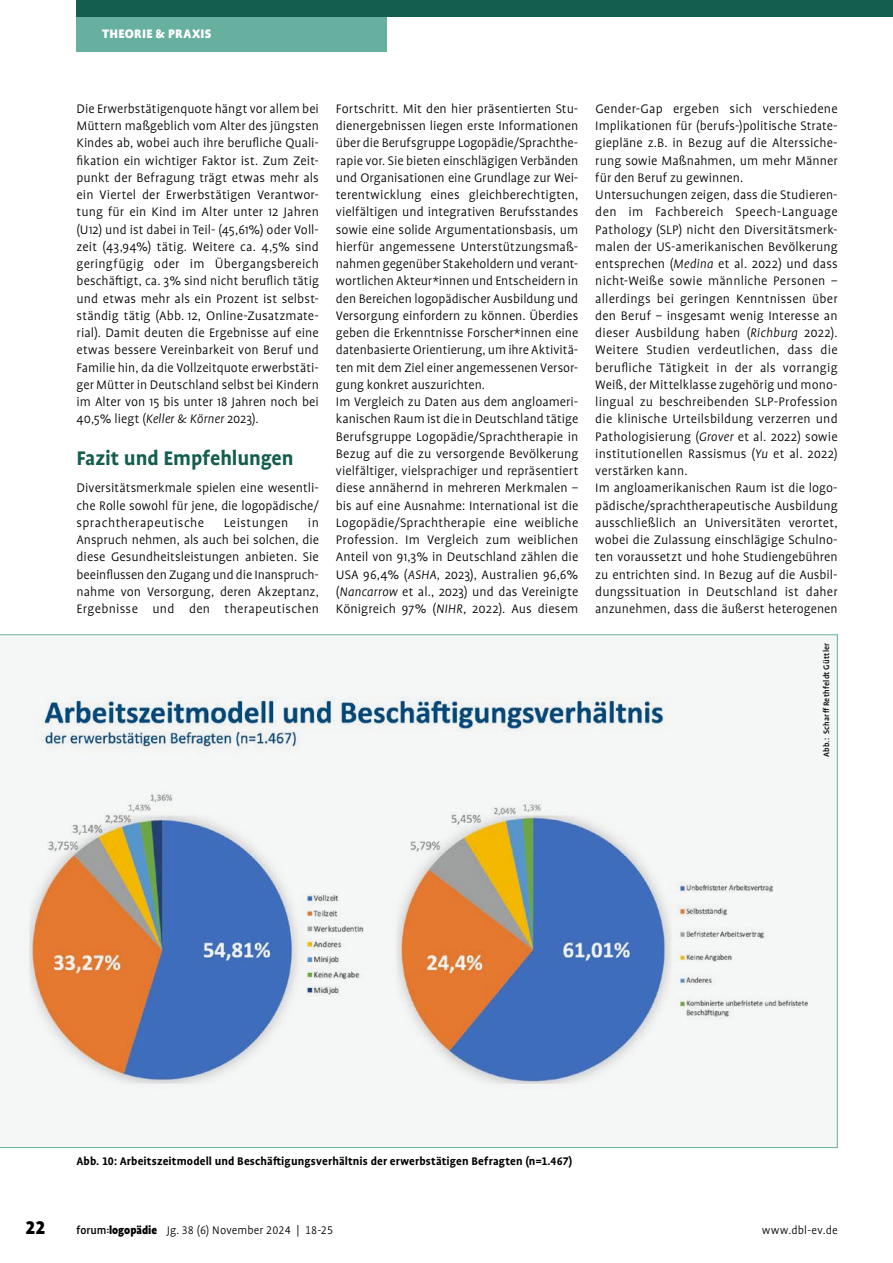
<style>
.page{position:relative;width:893px;height:1263px;background:#fff}
.page>*{position:absolute;margin:0;border:0;box-sizing:border-box;transform-origin:0 0}
.t1{font:700 22.5px "Profile Pro";letter-spacing:-.005em;color:#135e4f}
.t2{font:900 21px "Profile Pro";color:#000}
.t3{font:300 14.1px/17.2px "Profile Pro";letter-spacing:.005em;color:#000;text-align:justify}
.t4{font:900 14.1px "Profile Pro";letter-spacing:.015em;color:#fff}
.t5{font:300 14.1px "Profile Pro";letter-spacing:.03em;color:#000}
.t6{font:700 12.6px "Profile Pro";letter-spacing:.01em;color:#000}
.t7{font:300 12.6px "Profile Pro";letter-spacing:.01em;color:#000}
.t8{font:500 9px "Profile Pro";letter-spacing:.02em;color:#000}
.s1{font-style:italic}
.s2{font-weight:500}
.s3{font-weight:900;font-size:9px}
.s4{font-weight:900}
</style>
<div class="page">
<div style="left:77px;top:17px;width:310px;height:34px;background:#67b0a0"></div>
<div style="left:77px;top:0;width:816px;height:17px;background:#135e4f"></div>
<svg style="left:0;top:634px;width:838px;height:514px"></svg>
<p class="t4" style="left:102px;top:25px;width:111px">THEORIE &amp; PRAXIS</p>
<p class="t3" style="left:77px;top:100px;width:244px">Die Erwerbstätigenquote hängt vor allem bei Müttern maßgeblich vom Alter des jüngsten Kindes ab, wobei auch ihre berufliche Quali&shy;fikation ein wichtiger Faktor ist. Zum Zeit&shy;punkt der Befragung trägt etwas mehr als ein Viertel der Erwerbstätigen Verantwor&shy;tung für ein Kind im Alter unter 12 Jahren (U12) und ist dabei in Teil- (45,61%) oder Voll&shy;zeit (43,94%) tätig. Weitere ca. 4,5% sind geringfügig oder im Übergangsbereich beschäftigt, ca. 3% sind nicht beruflich tätig und etwas mehr als ein Prozent ist selbst&shy;ständig tätig (Abb. 12, Online-Zusatzmate&shy;rial). Damit deuten die Ergebnisse auf eine etwas bessere Vereinbarkeit von Beruf und Familie hin, da die Vollzeitquote erwerbstäti&shy;ger Mütter in Deutschland selbst bei Kindern im Alter von 15 bis unter 18 Jahren noch bei 40,5% liegt (<span class="s1">Keller &amp; Körner</span> 2023).</p>
<h1 class="t1" style="left:77px;top:444px;width:219px">Fazit und Empfehlungen</h1>
<p class="t3" style="left:77px;top:480px;width:244px">Diversitätsmerkmale spielen eine wesentli&shy;che Rolle sowohl für jene, die logopädische/ sprachtherapeutische</p>
<p class="t3" style="left:77px;top:514px;width:244px;text-indent:231px">in Anspruch nehmen, als auch bei solchen, die diese Gesundheitsleistungen anbieten. Sie beeinflussen den Zugang und die Inanspruch&shy;nahme von Versorgung, deren Akzeptanz, Ergebnisse und den therapeutischen</p>
<p class="t5" style="left:224px;top:515px;width:66px">Leistungen</p>
<p class="t3" style="left:336px;top:100px;width:244px;text-align:left">Fortschritt. Mit den hier präsentierten Stu&shy;dienergebnissen liegen erste Informationen über die Berufsgruppe Logopädie/Sprachthe&shy;rapie vor. Sie bieten einschlägigen Verbänden und Organisationen eine Grundlage zur Wei&shy;terentwicklung eines gleichberechtigten, vielfältigen und integrativen Berufsstandes sowie eine solide Argumentationsbasis, um hierfür angemessene Unterstützungsmaß&shy;nahmen gegenüber Stakeholdern und verant&shy;wortlichen Akteur*innen und Entscheidern in den Bereichen logopädischer Ausbildung und Versorgung einfordern zu können. Überdies geben die Erkenntnisse Forscher*innen eine datenbasierte Orientierung, um ihre Aktivitä&shy;ten mit dem Ziel einer angemessenen Versor&shy;gung konkret auszurichten.<br>Im Vergleich zu Daten aus dem angloameri&shy;kanischen Raum ist die in Deutschland tätige Berufsgruppe Logopädie/Sprachtherapie in Bezug auf die zu versorgende Bevölkerung vielfältiger, vielsprachiger und repräsentiert diese annähernd in mehreren Merkmalen – bis auf eine Ausnahme: International ist die Logopädie/Sprachtherapie eine weibliche Profession. Im Vergleich zum weiblichen Anteil von 91,3% in Deutschland zählen die USA 96,4% (<span class="s1">ASHA</span>, 2023), Australien 96,6% (<span class="s1">Nancarrow</span> et al., 2023) und das Vereinigte Königreich 97% (<span class="s1">NIHR</span>, 2022). Aus diesem</p>
<p class="t3" style="left:595px;top:100px;width:244px;text-align:left">Gender-Gap ergeben sich verschiedene Implikationen für (berufs-)politische Strate&shy;giepläne z.B. in Bezug auf die Alterssiche&shy;rung sowie Maßnahmen, um mehr Männer für den Beruf zu gewinnen.<br>Untersuchungen zeigen, dass die Studieren&shy;den im Fachbereich Speech-Language Pathology (SLP) nicht den Diversitätsmerk&shy;malen der US-amerikanischen Bevölkerung entsprechen (<span class="s1">Medina</span> et al. 2022) und dass nicht-Weiße sowie männliche Personen – allerdings bei geringen Kenntnissen über den Beruf – insgesamt wenig Interesse an dieser Ausbildung haben (<span class="s1">Richburg</span> 2022).<br>Weitere Studien verdeutlichen, dass die berufliche Tätigkeit in der als vorrangig Weiß, der Mittelklasse zugehörig und mono&shy;lingual zu beschreibenden SLP-Profession die klinische Urteilsbildung verzerren und Pathologisierung (<span class="s1">Grover</span> et al. 2022) sowie institutionellen Rassismus (<span class="s1">Yu</span> et al. 2022) verstärken kann.<br>Im angloamerikanischen Raum ist die logo&shy;pädische/sprachtherapeutische Ausbildung ausschließlich an Universitäten verortet, wobei die Zulassung einschlägige Schulno&shy;ten voraussetzt und hohe Studiengebühren zu entrichten sind. In Bezug auf die Ausbil&shy;dungssituation in Deutschland ist daher anzunehmen, dass die äußerst heterogenen</p>
<p class="t8" style="left:821px;top:757px;width:116px;rotate:-90deg">Abb.: Scharff Rethfeldt Güttler</p>
<p class="t6" style="left:77px;top:1154px;width:497px">Abb. 10: Arbeitszeitmodell und Beschäftigungsverhältnis der erwerbstätigen Befragten (n=1.467)</p>
<h2 class="t2" style="left:26px;top:1215px;width:22px">22</h2>
<p class="t7" style="left:77px;top:1223px;width:258px"><span class="s2">forum</span><span class="s3">:</span><span class="s4">LOGOPÄDIE</span> Jg. 38 (6) November 2024 | 18-25</p>
<p class="t7" style="left:762px;top:1223px;width:77px">www.dbl-ev.de</p>
</div>
